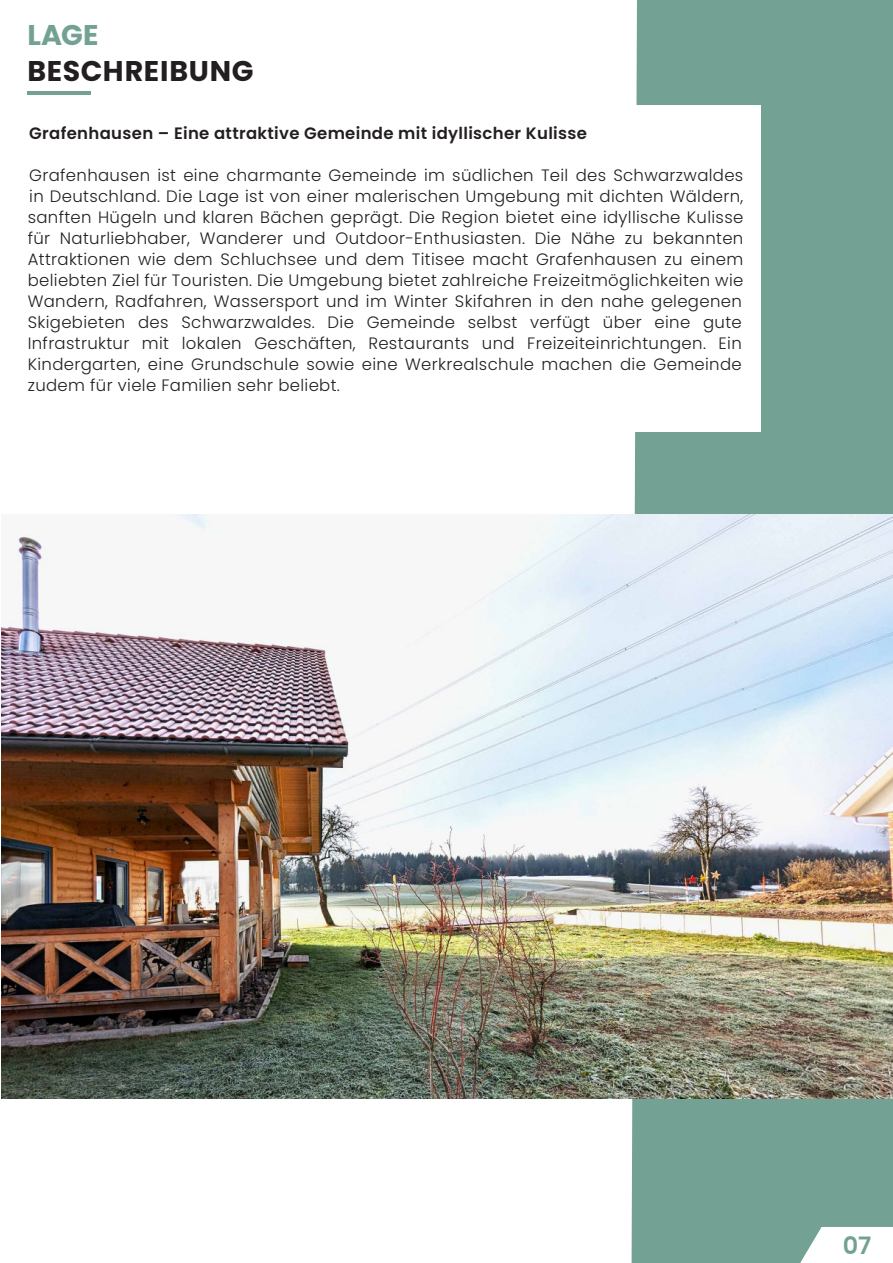
<style>
.page{position:relative;width:893px;height:1263px;background:#fff}
.page>*{position:absolute;margin:0;border:0;box-sizing:border-box;transform-origin:0 0}
.t1{font:700 28.5px "Poppins";letter-spacing:.025em;color:#231f20}
.t2{font:700 28.5px "Poppins";color:#73a194}
.t3{font:600 24px "Poppins";color:#73a093}
.t4{font:300 16.5px/21px "Poppins";letter-spacing:.02em;color:#231f20;text-align:justify}
.t5{font:600 16.5px "Poppins";letter-spacing:.02em;color:#231f20}
</style>
<div class="page">
<div style="left:632px;top:0;width:261px;height:1263px;background:#73a194"></div>
<img style="left:2px;top:514px;width:891px;height:584px">
<div style="left:33px;top:106px;width:728px;height:326px;background:#fff"></div>
<svg style="left:800px;top:1227px;width:93px;height:36px"></svg>
<hr style="left:27px;top:91px;width:64px;height:4px;background:#73a194">
<h1 class="t2" style="left:27px;top:19px;width:73px">LAGE</h1>
<h1 class="t1" style="left:27px;top:55px;width:228px">BESCHREIBUNG</h1>
<p class="t5" style="left:29px;top:124px;width:559px">Grafenhausen – Eine attraktive Gemeinde mit idyllischer Kulisse</p>
<p class="t4" style="left:28px;top:165px;width:717px">Grafenhausen ist eine charmante Gemeinde im südlichen Teil des Schwarzwaldes in Deutschland. Die Lage ist von einer malerischen Umgebung mit dichten Wäldern, sanften Hügeln und klaren Bächen geprägt. Die Region bietet eine idyllische Kulisse für Naturliebhaber, Wanderer und Outdoor-Enthusiasten. Die Nähe zu bekannten Attraktionen wie dem Schluchsee und dem Titisee macht Grafenhausen zu einem beliebten Ziel für Touristen. Die Umgebung bietet zahlreiche Freizeitmöglichkeiten wie Wandern, Radfahren, Wassersport und im Winter Skifahren in den nahe gelegenen Skigebieten des Schwarzwaldes. Die Gemeinde selbst verfügt über eine gute Infrastruktur mit lokalen Geschäften, Restaurants und Freizeiteinrichtungen. Ein Kindergarten, eine Grundschule sowie eine Werkrealschule machen die Gemeinde zudem für viele Familien sehr beliebt.</p>
<h2 class="t3" style="left:843px;top:1231px;width:30px">07</h2>
</div>
